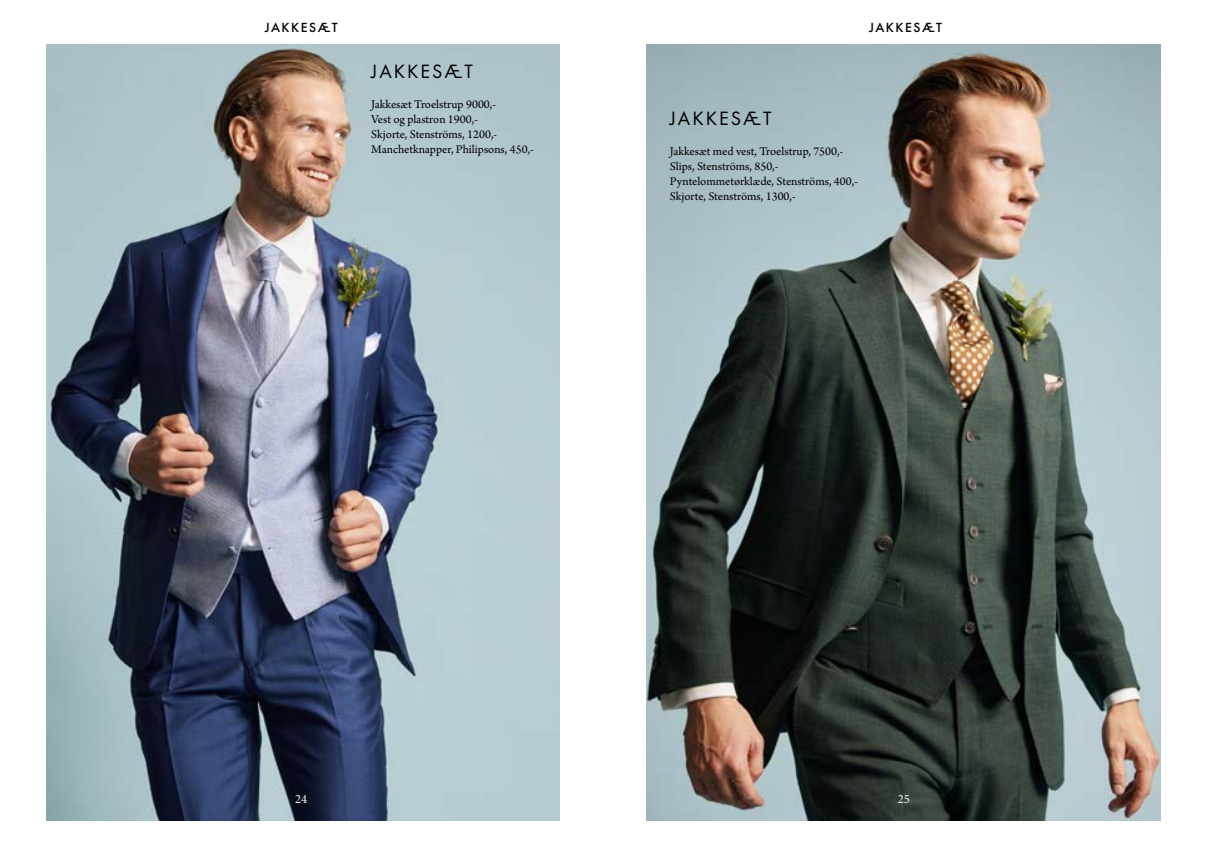
<style>
.page{position:relative;width:1205px;height:851px;background:#fff}
.page>*{position:absolute;margin:0;border:0;box-sizing:border-box;transform-origin:0 0}
.t1{font:20px "Futura PT";letter-spacing:.1em;color:#000}
.t2{font:500 13.75px "Futura PT";letter-spacing:.11em;color:#000}
.t3{font:12.5px/15px "Arno Pro";letter-spacing:-.005em;color:#000}
.t4{font:12.5px "Minion Pro";color:#fff}
</style>
<div class="page">
<img style="left:647px;top:44px;width:513px;height:776px">
<img style="left:46px;top:44px;width:514px;height:776px">
<p class="t2" style="left:265px;top:19px;width:75px">JAKKESÆT</p>
<p class="t2" style="left:869px;top:19px;width:75px">JAKKESÆT</p>
<h1 class="t1" style="left:371px;top:59px;width:103px">JAKKESÆT</h1>
<p class="t3" style="left:371px;top:97px;width:164px">Jakkesæt Troelstrup 9000,-<br>Vest og plastron 1900,-<br>Skjorte, Stenströms, 1200,-<br>Manchetknapper, Philipsons, 450,-</p>
<h1 class="t1" style="left:670px;top:106px;width:103px">JAKKESÆT</h1>
<p class="t3" style="left:670px;top:144px;width:190px">Jakkesæt med vest, Troelstrup, 7500,- Slips, Stenströms, 850,- Pyntelommetørklæde, Stenströms, 400,- Skjorte, Stenströms, 1300,-</p>
<p class="t4" style="left:295px;top:790px;width:14px">24</p>
<p class="t4" style="left:898px;top:790px;width:14px">25</p>
</div>
